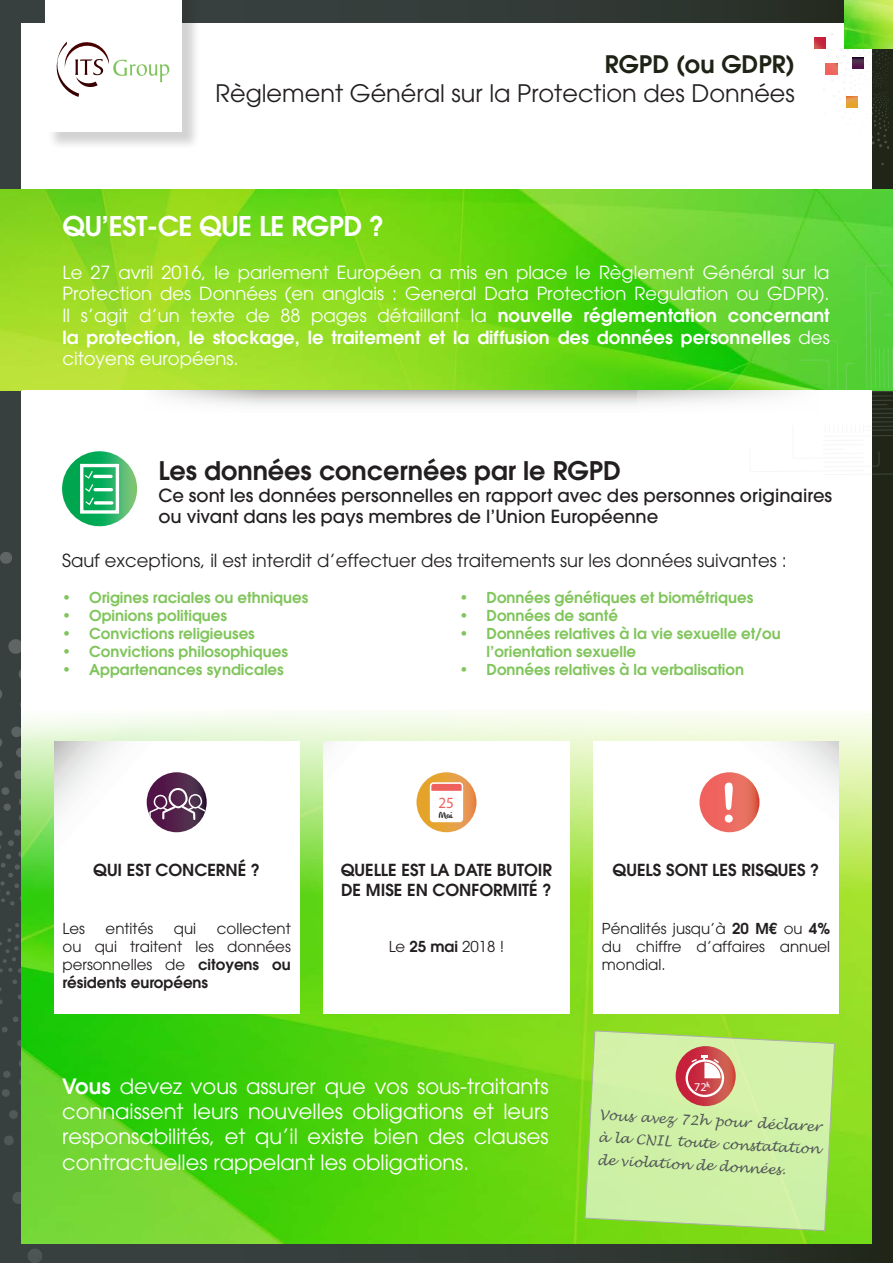
<style>
.page{position:relative;width:893px;height:1263px;background:#fff}
.page>*{position:absolute;margin:0;border:0;box-sizing:border-box;transform-origin:0 0}
.t1{font:54px "Arial Rounded MT Bold";color:#fff}
.t2{font:600 27px "Avant Garde";letter-spacing:-.015em;color:#fff}
.t3{font:600 25.5px "Avant Garde";color:#231f20}
.t4{font:24px "Avant Garde";color:#231f20}
.t5{font:600 24px "Avant Garde";color:#1e2315}
.t6{font:21px/25.2px "Avant Garde";color:#fff;text-align:justify}
.t7{font:18px/21.6px "Avant Garde";color:#fff;text-align:justify}
.t8{font:500 18px/21.6px "Avant Garde";color:#231f20}
.t9{font:18px "Avant Garde";color:#231f20}
.t10{font:600 16.5px/19.8px "Avant Garde";color:#231f20}
.t11{font:15.6px "Myriad Pro";color:#ef615d}
.t12{font:600 15px/18px "Avant Garde";color:#80c55b}
.t13{font:15px/18px "Avant Garde";color:#231f20;text-align:justify}
.t14{font:italic 13.5px/22.5px "Lucida Handwriting";color:#535858;text-align:justify}
.t15{font:11.85px "Myriad Pro";color:#fff}
.t16{font:9px "olivier";color:#231f20}
.s1{font-weight:600}
</style>
<div class="page">
<div style="left:0;top:0;width:893px;height:1263px;background:linear-gradient(to right,#3c4647,#272d25)"></div>
<svg style="left:8px;top:639px;width:13px;height:16px"></svg>
<svg style="left:27px;top:1248px;width:16px;height:15px"></svg>
<svg style="left:18px;top:667px;width:3px;height:15px"></svg>
<svg style="left:0;top:552px;width:12px;height:12px"></svg>
<svg style="left:19px;top:698px;width:2px;height:13px"></svg>
<svg style="left:0;top:688px;width:3px;height:13px"></svg>
<div style="left:21px;top:23px;width:851px;height:1221px;background:#fff"></div>
<svg style="left:814px;top:10px;width:76px;height:144px"></svg>
<img style="left:844px;top:0;width:49px;height:49px">
<div style="left:47px;top:0;width:153px;height:151px;background:#231f20;opacity:.2"></div>
<div style="left:45px;top:0;width:136px;height:132px;background:#fff"></div>
<svg style="left:57px;top:41px;width:112px;height:56px"></svg>
<img style="left:21px;top:713px;width:851px;height:531px">
<img style="left:0;top:189px;width:893px;height:202px">
<svg style="left:750px;top:266px;width:143px;height:249px"></svg>
<svg style="left:270px;top:391px;width:367px;height:14px;background:#d9d9d8"></svg>
<div style="left:637px;top:391px;width:235px;height:34px;background:#fff"></div>
<svg style="left:62px;top:451px;width:75px;height:75px;background:#25b163"></svg>
<div style="left:80px;top:464px;width:39px;height:50px;border:3px solid #fff"></div>
<svg style="left:85px;top:471px;width:8px;height:7px"></svg>
<hr style="left:95px;top:475px;width:16px;height:3px;background:#fff">
<hr style="left:95px;top:488px;width:16px;height:3px;background:#fff">
<svg style="left:85px;top:484px;width:9px;height:21px"></svg>
<svg style="left:96px;top:501px;width:16px;height:4px"></svg>
<div style="left:324px;top:741px;width:245px;height:272px;background:#fff"></div>
<div style="left:593px;top:741px;width:246px;height:272px;background:#fff"></div>
<svg style="left:0;top:720px;width:298px;height:517px"></svg>
<svg style="left:416px;top:772px;width:60px;height:60px;background:#e6a143"></svg>
<svg style="left:430px;top:782px;width:33px;height:40px"></svg>
<svg style="left:699px;top:772px;width:60px;height:60px;background:#eb6a60"></svg>
<svg style="left:584px;top:1030px;width:251px;height:201px;background:#c7ed98"></svg>
<svg style="left:676px;top:1046px;width:60px;height:60px;background:#cc474d"></svg>
<div style="left:686px;top:1059px;width:38px;height:38px;border:2px solid #fff;border-radius:50%"></div>
<svg style="left:691px;top:1055px;width:30px;height:23px"></svg>
<h3 class="t5" style="left:605px;top:48px;width:192px">RGPD (ou GDPR)</h3>
<h3 class="t4" style="left:216px;top:79px;width:581px">Règlement Général sur la Protection des Données</h3>
<h2 class="t2" style="left:63px;top:208px;width:323px">QU’EST-CE QUE LE RGPD ?</h2>
<p class="t7" style="left:63px;top:261px;width:769px">Le 27 avril 2016, le parlement Européen a mis en place le Règlement Général sur la Protection des Données (en anglais : General Data Protection Regulation ou GDPR).<br>Il s’agit d’un texte de 88 pages détaillant la <span class="s1">nouvelle réglementation concernant la protection, le stockage, le traitement et la diffusion des données personnelles</span> des citoyens européens.</p>
<h3 class="t3" style="left:158px;top:454px;width:464px">Les données concernées par le RGPD</h3>
<p class="t8" style="left:158px;top:484px;width:675px">Ce sont les données personnelles en rapport avec des personnes originaires ou vivant dans les pays membres de l’Union Européenne</p>
<p class="t9" style="left:62px;top:549px;width:726px">Sauf exceptions, il est interdit d’effectuer des traitements sur les données suivantes :</p>
<p class="t12" style="left:62px;top:588px;width:248px">• Origines raciales ou ethniques</p>
<p class="t12" style="left:62px;top:606px;width:166px">• Opinions politiques</p>
<p class="t12" style="left:62px;top:624px;width:194px">• Convictions religieuses</p>
<p class="t12" style="left:62px;top:642px;width:227px">• Convictions philosophiques</p>
<p class="t12" style="left:62px;top:660px;width:223px">• Appartenances syndicales</p>
<p class="t12" style="left:459px;top:588px;width:295px">• Données génétiques et biométriques</p>
<p class="t12" style="left:459px;top:606px;width:160px">• Données de santé</p>
<p class="t12" style="left:486px;top:624px;width:296px;text-indent:-27px">• Données relatives à la vie sexuelle et/ou l’orientation sexuelle</p>
<p class="t12" style="left:459px;top:660px;width:286px">• Données relatives à la verbalisation</p>
<p class="t11" style="left:438px;top:793px;width:17px">25</p>
<p class="t16" style="left:439px;top:809px;width:15px">Mai</p>
<h1 class="t1" style="left:720px;top:771px;width:19px">!</h1>
<p class="t10" style="left:93px;top:860px;width:168px">QUI EST CONCERNÉ ?</p>
<p class="t10" style="left:341px;top:860px;width:213px">QUELLE EST LA DATE BUTOIR<br>DE MISE EN CONFORMITÉ ?</p>
<p class="t10" style="left:613px;top:860px;width:208px">QUELS SONT LES RISQUES ?</p>
<p class="t13" style="left:63px;top:919px;width:24px">Les</p>
<p class="t13" style="left:106px;top:919px;width:49px">entités</p>
<p class="t13" style="left:174px;top:919px;width:24px">qui</p>
<p class="t13" style="left:63px;top:919px;width:230px;text-indent:154px">collectent ou qui traitent les données personnelles de <span class="s1">citoyens ou résidents européens</span></p>
<p class="t13" style="left:389px;top:937px;width:117px">Le <span class="s1">25 mai</span> 2018 !</p>
<p class="t13" style="left:602px;top:919px;width:230px">Pénalités jusqu’à <span class="s1">20 M€</span> ou <span class="s1">4% </span>du chiffre d’affaires annuel mondial.</p>
<p class="t6" style="left:62px;top:1073px;width:488px"><span class="s1">Vous</span> devez vous assurer que vos sous-traitants connaissent leurs nouvelles obligations et leurs responsabilités, et qu’il existe bien des clauses contractuelles rappelant les obligations.</p>
<p class="t15" style="left:694px;top:1079px;width:17px">72<sup>h</sup></p>
<p class="t14" style="left:600px;top:1104px;width:224px;rotate:3deg">Vous avez 72h pour déclarer à la CNIL toute constatation de violation de données.</p>
</div>
